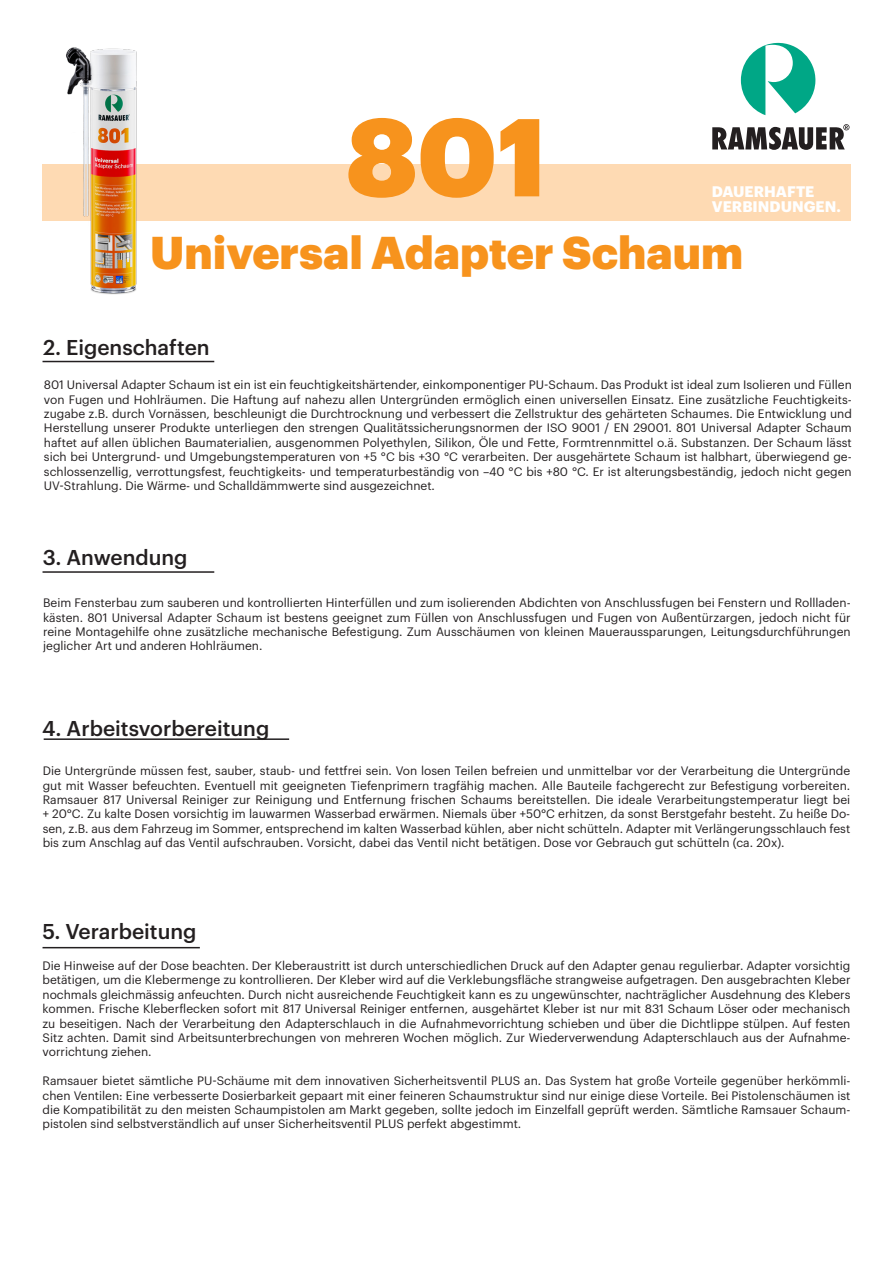
<style>
.page{position:relative;width:893px;height:1263px;background:#fff}
.page>*{position:absolute;margin:0;border:0;box-sizing:border-box;transform-origin:0 0}
.t1{font:900 108px "Graphik";color:#f7931d}
.t2{font:900 45px "Graphik";color:#f7931d}
.t3{font:500 21px "Graphik";color:#231f20}
.t4{font:700 15px "Graphik";color:#fff}
.t5{font:12px/14.4px "Graphik";color:#231f20;text-align:justify}
</style>
<div class="page">
<hr style="left:43px;top:571px;width:171px;height:2px;background:#231f20">
<hr style="left:44px;top:738px;width:245px;height:2px;background:#231f20">
<div style="left:43px;top:164px;width:808px;height:57px;background:#fedab3"></div>
<svg style="left:712px;top:124px;width:137px;height:26px"></svg>
<svg style="left:741px;top:43px;width:75px;height:72px"></svg>
<img style="left:66px;top:47px;width:71px;height:248px">
<hr style="left:43px;top:361px;width:171px;height:1px;background:#231f20">
<hr style="left:43px;top:947px;width:157px;height:1px;background:#231f20">
<p class="t1" style="left:346px;top:73px;width:202px">801</p>
<p class="t4" style="left:712px;top:180px;width:104px">DAUERHAFTE</p>
<p class="t4" style="left:712px;top:195px;width:131px">VERBINDUNGEN.</p>
<p class="t2" style="left:150px;top:217px;width:595px">Universal Adapter Schaum</p>
<p class="t3" style="left:43px;top:331px;width:168px">2. Eigenschaften</p>
<p class="t5" style="left:44px;top:377px;width:809px">801 Universal Adapter Schaum ist ein ist ein feuchtigkeitshärtender, einkomponentiger PU-Schaum. Das Produkt ist ideal zum Isolieren und Füllen von Fugen und Hohlräumen. Die Haftung auf nahezu allen Untergründen ermöglich einen universellen Einsatz. Eine zusätzliche Feuchtigkeits&shy;zugabe z.B. durch Vornässen, beschleunigt die Durchtrocknung und verbessert die Zellstruktur des gehärteten Schaumes. Die Entwicklung und Herstellung unserer Produkte unterliegen den strengen Qualitätssicherungsnormen der ISO 9001 / EN 29001. 801 Universal Adapter Schaum haftet auf allen üblichen Baumaterialien, ausgenommen Polyethylen, Silikon, Öle und Fette, Formtrennmittel o.ä. Substanzen. Der Schaum lässt sich bei Untergrund- und Umgebungstemperaturen von +5 °C bis +30 °C verarbeiten. Der ausgehärtete Schaum ist halbhart, überwiegend ge&shy;schlossenzellig, verrottungsfest, feuchtigkeits- und temperaturbeständig von –40 °C bis +80 °C. Er ist alterungsbeständig, jedoch nicht gegen UV-Strahlung. Die Wärme- und Schalldämmwerte sind ausgezeichnet.</p>
<p class="t3" style="left:43px;top:541px;width:146px">3. Anwendung</p>
<p class="t5" style="left:43px;top:595px;width:809px">Beim Fensterbau zum sauberen und kontrollierten Hinterfüllen und zum isolierenden Abdichten von Anschlussfugen bei Fenstern und Rollladen&shy;kästen. 801 Universal Adapter Schaum ist bestens geeignet zum Füllen von Anschlussfugen und Fugen von Außentürzargen, jedoch nicht für reine Montagehilfe ohne zusätzliche mechanische Befestigung. Zum Ausschäumen von kleinen Maueraussparungen, Leitungsdurchführungen jeglicher Art und anderen Hohlräumen.</p>
<p class="t3" style="left:42px;top:713px;width:229px">4. Arbeitsvorbereitung</p>
<p class="t5" style="left:43px;top:763px;width:809px">Die Untergründe müssen fest, sauber, staub- und fettfrei sein. Von losen Teilen befreien und unmittelbar vor der Verarbeitung die Untergründe gut mit Wasser befeuchten. Eventuell mit geeigneten Tiefenprimern tragfähig machen. Alle Bauteile fachgerecht zur Befestigung vorbereiten.<br>Ramsauer 817 Universal Reiniger zur Reinigung und Entfernung frischen Schaums bereitstellen. Die ideale Verarbeitungstemperatur liegt bei + 20°C. Zu kalte Dosen vorsichtig im lauwarmen Wasserbad erwärmen. Niemals über +50°C erhitzen, da sonst Berstgefahr besteht. Zu heiße Do&shy;sen, z.B. aus dem Fahrzeug im Sommer, entsprechend im kalten Wasserbad kühlen, aber nicht schütteln. Adapter mit Verlängerungsschlauch fest bis zum Anschlag auf das Ventil aufschrauben. Vorsicht, dabei das Ventil nicht betätigen. Dose vor Gebrauch gut schütteln (ca. 20x).</p>
<p class="t3" style="left:43px;top:915px;width:155px">5. Verarbeitung</p>
<p class="t5" style="left:43px;top:957px;width:809px">Die Hinweise auf der Dose beachten. Der Kleberaustritt ist durch unterschiedlichen Druck auf den Adapter genau regulierbar. Adapter vorsichtig betätigen, um die Klebermenge zu kontrollieren. Der Kleber wird auf die Verklebungsfläche strangweise aufgetragen. Den ausgebrachten Kleber nochmals gleichmässig anfeuchten. Durch nicht ausreichende Feuchtigkeit kann es zu ungewünschter, nachträglicher Ausdehnung des Klebers kommen. Frische Kleberflecken sofort mit 817 Universal Reiniger entfernen, ausgehärtet Kleber ist nur mit 831 Schaum Löser oder mechanisch zu beseitigen. Nach der Verarbeitung den Adapterschlauch in die Aufnahmevorrichtung schieben und über die Dichtlippe stülpen. Auf festen Sitz achten. Damit sind Arbeitsunterbrechungen von mehreren Wochen möglich. Zur Wiederverwendung Adapterschlauch aus der Aufnahme&shy;vorrichtung ziehen.</p>
<p class="t5" style="left:43px;top:1073px;width:809px">Ramsauer bietet sämtliche PU-Schäume mit dem innovativen Sicherheitsventil PLUS an. Das System hat große Vorteile gegenüber herkömmli&shy;chen Ventilen: Eine verbesserte Dosierbarkeit gepaart mit einer feineren Schaumstruktur sind nur einige diese Vorteile. Bei Pistolenschäumen ist die Kompatibilität zu den meisten Schaumpistolen am Markt gegeben, sollte jedoch im Einzelfall geprüft werden. Sämtliche Ramsauer Schaum&shy;pistolen sind selbstverständlich auf unser Sicherheitsventil PLUS perfekt abgestimmt.</p>
</div>
